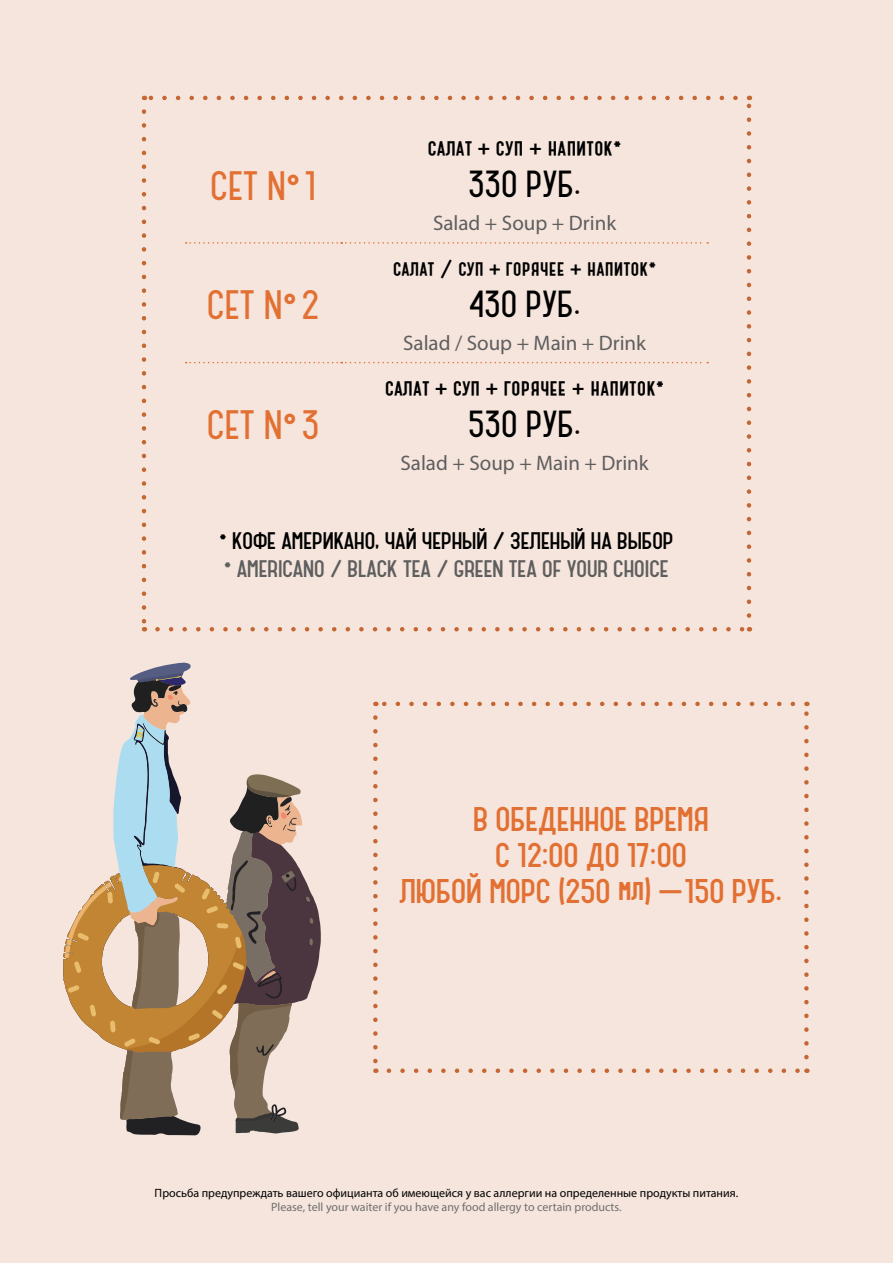
<style>
.page{position:relative;width:893px;height:1263px;background:#f5e5dc}
.page>*{position:absolute;margin:0;border:0;box-sizing:border-box;transform-origin:0 0}
.t1{font:700 36px "Catorze 27 Style 1";color:#e37033}
.t2{font:700 33px "Catorze 27 Style 1";color:#000}
.t3{font:900 30px/36px "Catorze 27 Style 1";color:#e37033;text-align:center}
.t4{font:700 24px "Catorze 27 Style 1";color:#000}
.t5{font:700 22.5px "Catorze 27 Style 1";color:#000}
.t6{font:21px "Myriad Pro";color:#5f5e5e}
.t7{font:900 21px "Catorze 27 Style 1";color:#5f5e5e}
.t8{font:900 21px "Catorze 27 Style 1";color:#000}
.t9{font:12px "Myriad Pro";color:#000}
.t10{font:12px "Myriad Pro";color:#706f6f}
</style>
<div class="page">
<svg style="left:186px;top:242px;width:522px;height:2px"></svg>
<svg style="left:186px;top:362px;width:522px;height:1px"></svg>
<svg style="left:389px;top:1068px;width:411px;height:5px"></svg>
<svg style="left:382px;top:702px;width:411px;height:4px"></svg>
<svg style="left:373px;top:717px;width:5px;height:356px"></svg>
<svg style="left:804px;top:702px;width:5px;height:355px"></svg>
<svg style="left:63px;top:884px;width:163px;height:166px;fill:#c28533"></svg>
<svg style="left:120px;top:1050px;width:81px;height:85px"></svg>
<svg style="left:226px;top:774px;width:95px;height:359px"></svg>
<svg style="left:102px;top:663px;width:107px;height:346px"></svg>
<svg style="left:157px;top:627px;width:585px;height:4px"></svg>
<svg style="left:151px;top:96px;width:584px;height:4px"></svg>
<svg style="left:142px;top:112px;width:4px;height:519px"></svg>
<svg style="left:747px;top:96px;width:4px;height:520px"></svg>
<h1 class="t1" style="left:210px;top:162px;width:108px">СЕТ №1</h1>
<h1 class="t1" style="left:207px;top:282px;width:114px">СЕТ №2</h1>
<h1 class="t1" style="left:207px;top:402px;width:114px">СЕТ №3</h1>
<h3 class="t4" style="left:427px;top:133px;width:196px">салат + суп + напиток*</h3>
<h2 class="t2" style="left:468px;top:163px;width:115px">330 РУБ.</h2>
<h3 class="t6" style="left:433px;top:210px;width:185px">Salad + Soup + Drink</h3>
<h3 class="t5" style="left:393px;top:254px;width:265px">салат / суп + горячее + напиток*</h3>
<h2 class="t2" style="left:468px;top:282px;width:114px">430 РУБ.</h2>
<h3 class="t6" style="left:403px;top:330px;width:244px">Salad / Soup + Main + Drink</h3>
<h3 class="t4" style="left:385px;top:373px;width:281px">салат + суп + горячее + напиток*</h3>
<h2 class="t2" style="left:468px;top:402px;width:115px">530 РУБ.</h2>
<h3 class="t6" style="left:400px;top:450px;width:250px">Salad + Soup + Main + Drink</h3>
<h3 class="t8" style="left:220px;top:526px;width:455px">* КОФЕ АМЕРИКАНО, ЧАЙ ЧЕРНЫЙ / ЗЕЛЕНЫЙ НА ВЫБОР</h3>
<h3 class="t7" style="left:224px;top:555px;width:446px">* AMERICANO / BLACK TEA / GREEN TEA OF YOUR CHOICE</h3>
<h3 class="t3" style="left:399px;top:801px;width:385px">В ОБЕДЕННОЕ ВРЕМЯ<br>С 12:00 ДО 17:00<br>ЛЮБОЙ МОРС (250 мл) —- 150 РУБ.</h3>
<p class="t9" style="left:155px;top:1185px;width:585px">Просьба предупреждать вашего официанта об имеющейся у вас аллергии на определенные продукты питания.</p>
<p class="t10" style="left:271px;top:1199px;width:352px">Please, tell your waiter if you have any food allergy to certain products.</p>
</div>
